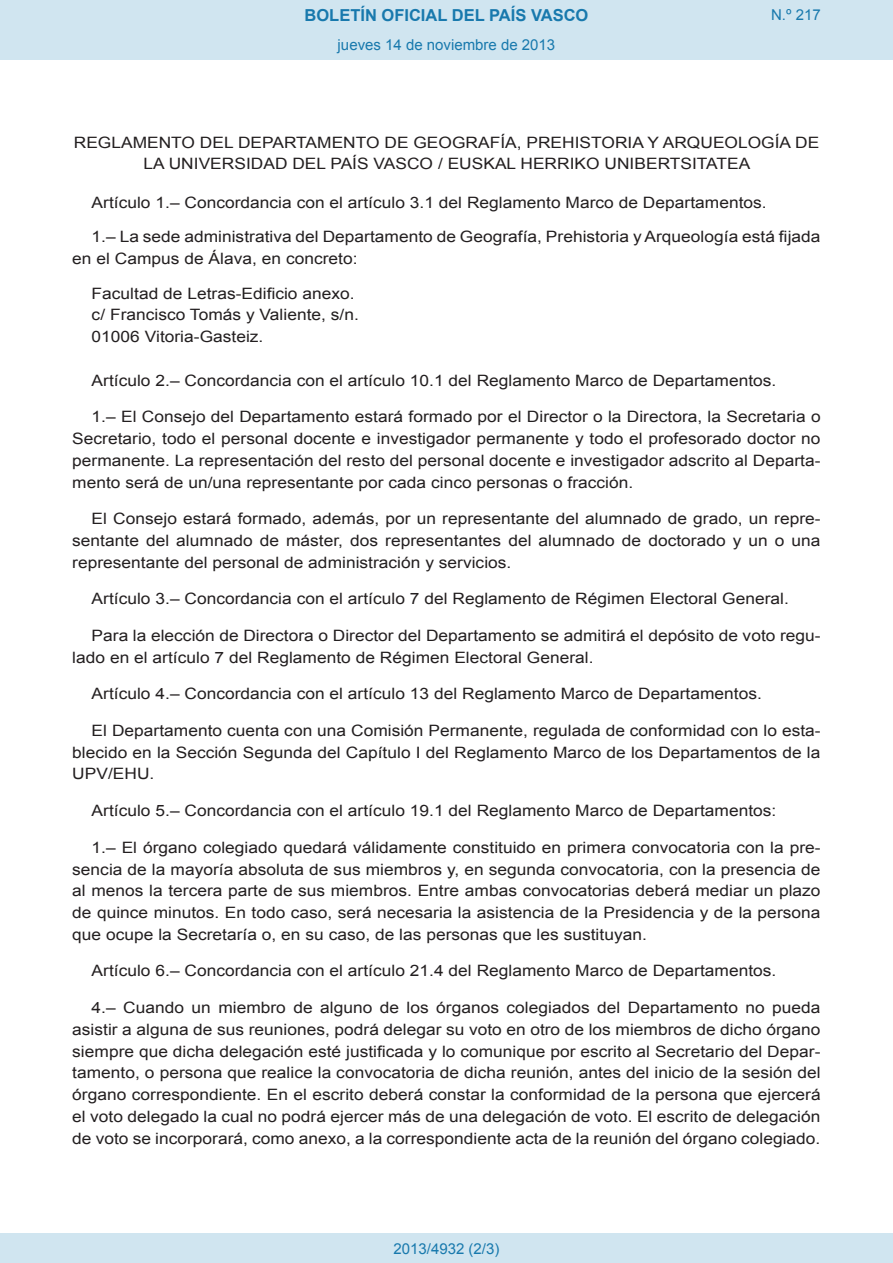
<style>
.page{position:relative;width:893px;height:1263px;background:#fff}
.page>*{position:absolute;margin:0;border:0;box-sizing:border-box;transform-origin:0 0}
.t1{font:700 16.5px "Arial";color:#1879ad}
.BOPVDetalle{font:15.6px/21.8px "Arial";color:#231f20;text-align:justify;scale:1.11 1}
.BOPVClave{font:15.6px/21px "Arial";color:#231f20;text-align:center;scale:1.11 1}
.BOPVLista{font:15.6px "Arial";color:#231f20;scale:1.11 1}
.Paginacion_Centro{font:15px "Arial";color:#1879ad}
</style>
<div class="page">
<div style="left:0;top:0;width:893px;height:60px;background:#d0e5f0"></div>
<div style="left:0;top:1233px;width:893px;height:30px;background:#d0e5f0"></div>
<p class="t1" style="left:305px;top:4px;width:285px">BOLETÍN OFICIAL DEL PAÍS VASCO</p>
<p class="Paginacion_Centro" style="left:338px;top:35px;width:219px">jueves 14 de noviembre de 2013</p>
<p class="Paginacion_Centro" style="left:771px;top:5px;width:51px">N.º 217</p>
<p class="BOPVClave" style="left:74px;top:132px;width:673px">REGLAMENTO DEL DEPARTAMENTO DE GEOGRAFÍA, PREHISTORIA Y ARQUEOLOGÍA DE<br>LA UNIVERSIDAD DEL PAÍS VASCO / EUSKAL HERRIKO UNIBERTSITATEA</p>
<p class="BOPVDetalle" style="left:92px;top:192px;width:610px">Artículo 1.– Concordancia con el artículo 3.1 del Reglamento Marco de Departamentos.</p>
<p class="BOPVDetalle" style="left:72px;top:226px;width:676px;text-indent:19px">1.– La sede administrativa del Departamento de Geografía, Prehistoria y Arqueología está fijada en el Campus de Álava, en concreto:</p>
<p class="BOPVLista" style="left:92px;top:283px;width:238px">Facultad de Letras-Edificio anexo.</p>
<p class="BOPVLista" style="left:92px;top:305px;width:242px">c/ Francisco Tomás y Valiente, s/n.</p>
<p class="BOPVLista" style="left:92px;top:326px;width:156px">01006 Vitoria-Gasteiz.</p>
<p class="BOPVDetalle" style="left:92px;top:369px;width:618px">Artículo 2.– Concordancia con el artículo 10.1 del Reglamento Marco de Departamentos.</p>
<p class="BOPVDetalle" style="left:72px;top:406px;width:676px;text-indent:19px">1.– El Consejo del Departamento estará formado por el Director o la Directora, la Secretaria o Secretario, todo el personal docente e investigador permanente y todo el profesorado doctor no permanente. La representación del resto del personal docente e investigador adscrito al Departa&shy;mento será de un/una representante por cada cinco personas o fracción.</p>
<p class="BOPVDetalle" style="left:72px;top:508px;width:676px;text-indent:19px">El Consejo estará formado, además, por un representante del alumnado de grado, un repre&shy;sentante del alumnado de máster, dos representantes del alumnado de doctorado y un o una representante del personal de administración y servicios.</p>
<p class="BOPVDetalle" style="left:92px;top:588px;width:630px">Artículo 3.– Concordancia con el artículo 7 del Reglamento de Régimen Electoral General.</p>
<p class="BOPVDetalle" style="left:72px;top:625px;width:676px;text-indent:19px">Para la elección de Directora o Director del Departamento se admitirá el depósito de voto regu&shy;lado en el artículo 7 del Reglamento de Régimen Electoral General.</p>
<p class="BOPVDetalle" style="left:92px;top:683px;width:605px">Artículo 4.– Concordancia con el artículo 13 del Reglamento Marco de Departamentos.</p>
<p class="BOPVDetalle" style="left:72px;top:720px;width:676px;text-indent:19px">El Departamento cuenta con una Comisión Permanente, regulada de conformidad con lo esta&shy;blecido en la Sección Segunda del Capítulo I del Reglamento Marco de los Departamentos de la UPV/EHU.</p>
<p class="BOPVDetalle" style="left:92px;top:800px;width:618px">Artículo 5.– Concordancia con el artículo 19.1 del Reglamento Marco de Departamentos:</p>
<p class="BOPVDetalle" style="left:72px;top:836px;width:676px;text-indent:19px">1.– El órgano colegiado quedará válidamente constituido en primera convocatoria con la pre&shy;sencia de la mayoría absoluta de sus miembros y, en segunda convocatoria, con la presencia de al menos la tercera parte de sus miembros. Entre ambas convocatorias deberá mediar un plazo de quince minutos. En todo caso, será necesaria la asistencia de la Presidencia y de la persona que ocupe la Secretaría o, en su caso, de las personas que les sustituyan.</p>
<p class="BOPVDetalle" style="left:92px;top:960px;width:618px">Artículo 6.– Concordancia con el artículo 21.4 del Reglamento Marco de Departamentos.</p>
<p class="BOPVDetalle" style="left:72px;top:997px;width:676px;text-indent:19px">4.– Cuando un miembro de alguno de los órganos colegiados del Departamento no pueda asistir a alguna de sus reuniones, podrá delegar su voto en otro de los miembros de dicho órgano siempre que dicha delegación esté justificada y lo comunique por escrito al Secretario del Depar&shy;tamento, o persona que realice la convocatoria de dicha reunión, antes del inicio de la sesión del órgano correspondiente. En el escrito deberá constar la conformidad de la persona que ejercerá el voto delegado la cual no podrá ejercer más de una delegación de voto. El escrito de delegación de voto se incorporará, como anexo, a la correspondiente acta de la reunión del órgano colegiado.</p>
<p class="Paginacion_Centro" style="left:393px;top:1238px;width:107px">2013/4932 (2/3)</p>
</div>
